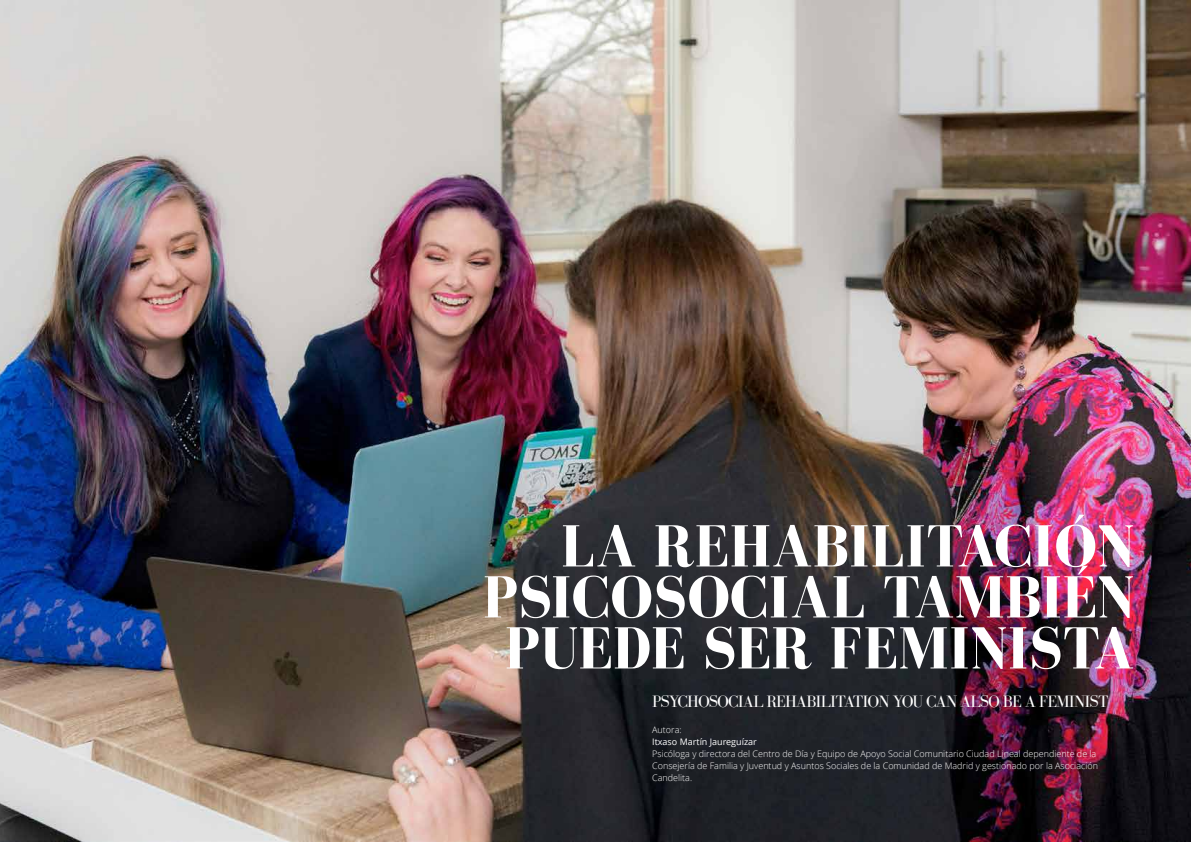
<style>
.page{position:relative;width:1191px;height:842px;background:#fff}
.page>*{position:absolute;margin:0;border:0;box-sizing:border-box;transform-origin:0 0}
.t1{font:700 61px/51px "Bodoni FLF";color:#fff;text-align:right}
.t2{font:17px "Bodoni FLF";letter-spacing:-.05em;color:#fff}
.t3{font:300 9px/11.8px "Open Sans";color:#fff}
.t4{font:9px "Open Sans";color:#fff}
</style>
<div class="page">
<img style="left:0;top:0;width:1191px;height:842px">
<h1 class="t1" style="left:483px;top:522px;width:653px">LA REHABILITACIÓN<br>PSICOSOCIAL TAMBIÉN<br>PUEDE SER FEMINISTA</h1>
<h2 class="t2" style="left:652px;top:692px;width:458px">PSYCHOSOCIAL REHABILITATION YOU CAN ALSO BE A FEMINIST</h2>
<p class="t3" style="left:652px;top:724px;width:31px">Autora:</p>
<p class="t4" style="left:652px;top:736px;width:106px">Itxaso Martín Jaureguízar</p>
<p class="t3" style="left:652px;top:748px;width:447px">Psicóloga y directora del Centro de Día y Equipo de Apoyo Social Comunitario Ciudad Lineal dependiente de la<br>Consejería de Familia y Juventud y Asuntos Sociales de la Comunidad de Madrid y gestionado por la Asociación<br>Candelita.</p>
</div>
